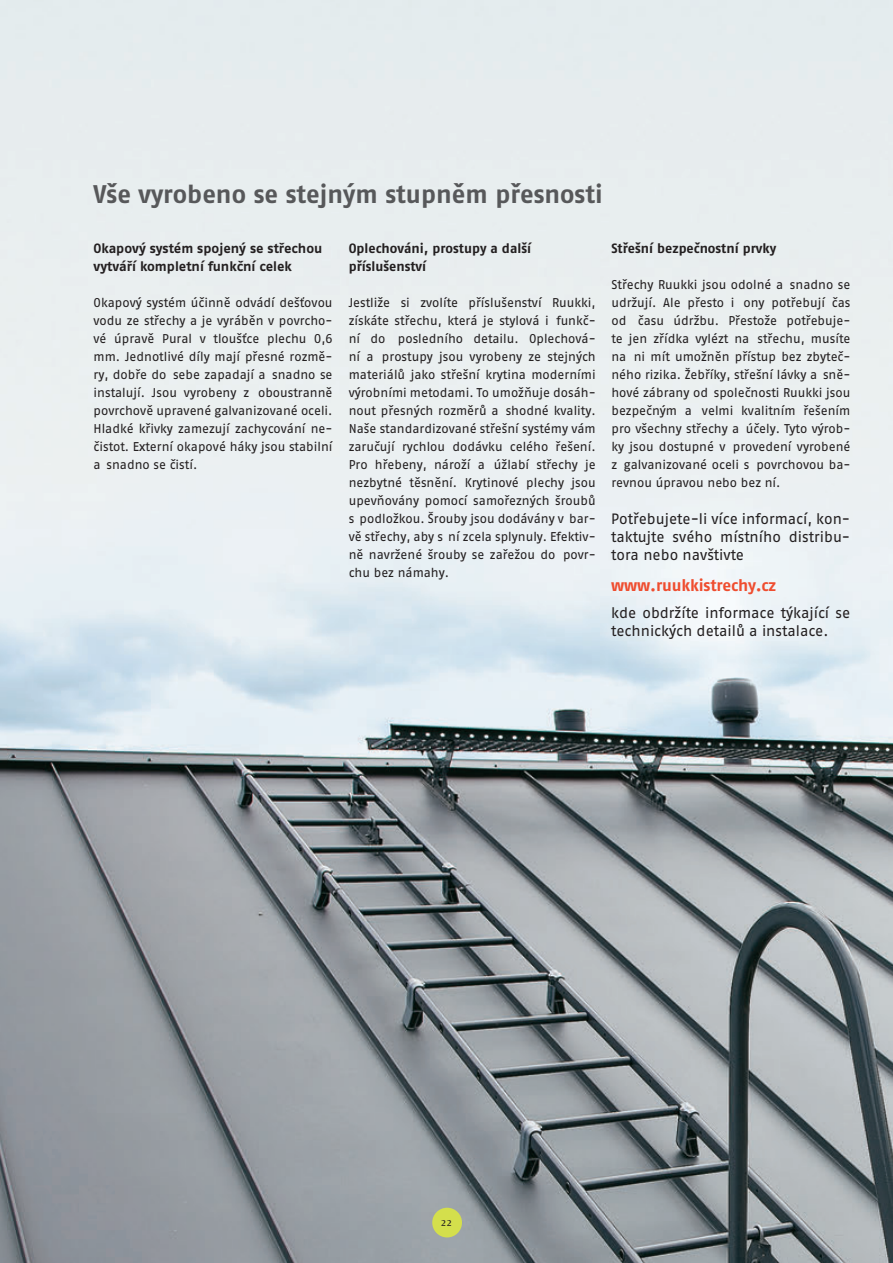
<style>
.page{position:relative;width:893px;height:1263px;background:#fff}
.page>*{position:absolute;margin:0;border:0;box-sizing:border-box;transform-origin:0 0}
.t1{font:700 25.5px "Fago No Tf";color:#57585a}
.t2{font:700 16.5px "Fago No Tf";letter-spacing:-.01em;color:#ef4d2f}
.t3{font:15px/18px "Fago Ex Tf";color:#231f20;text-align:justify;scale:.9 1}
.t4{font:700 13.5px/18px "Fago No Tf";color:#231f20}
.t5{font:700 13.5px/18px "Fago Ex Tf";color:#231f20;scale:.9 1}
.t6{font:12.75px/18px "Fago Ex Tf";color:#231f20;text-align:justify;scale:.9 1}
.t7{font:12px "Eidetic Modern OT";color:#231f20}
</style>
<div class="page">
<img style="left:0;top:0;width:893px;height:1263px">
<div style="left:432px;top:1208px;width:30px;height:29px;background:#d4df4c;border-radius:50%"></div>
<img style="left:601px;top:498px;width:227px;height:211px">
<h1 class="t1" style="left:94px;top:184px;width:511px">Vše vyrobeno se stejným stupněm přesnosti</h1>
<p class="t5" style="left:94px;top:240px;width:256px">Okapový systém spojený se střechou vytváří kompletní funkční celek</p>
<p class="t6" style="left:94px;top:294px;width:267px">Okapový systém účinně odvádí dešťovou vodu ze střechy a je vyráběn v povrcho&shy;vé úpravě Pural v tloušťce plechu 0,6 mm. Jednotlivé díly mají přesné rozmě&shy;ry, dobře do sebe zapadají a snadno se instalují. Jsou vyrobeny z oboustranně povrchově upravené galvanizované oceli.<br>Hladké křivky zamezují zachycování ne&shy;čistot. Externí okapové háky jsou stabilní a snadno se čistí.</p>
<p class="t4" style="left:349px;top:240px;width:184px">Oplechováni, prostupy a další příslušenství</p>
<p class="t6" style="left:349px;top:294px;width:276px">Jestliže si zvolíte příslušenství Ruukki, získáte střechu, která je stylová i funkč&shy;ní do posledního detailu. Oplechová&shy;ní a prostupy jsou vyrobeny ze stejných materiálů jako střešní krytina moderními výrobními metodami. To umožňuje dosáh&shy;nout přesných rozměrů a shodné kvality.<br>Naše standardizované střešní systémy vám zaručují rychlou dodávku celého řešení.<br>Pro hřebeny, nároží a úžlabí střechy je nezbytné těsnění. Krytinové plechy jsou upevňovány pomocí samořezných šroubů s podložkou. Šrouby jsou dodávány v bar&shy;vě střechy, aby s ní zcela splynuly. Efektiv&shy;ně navržené šrouby se zařežou do povr&shy;chu bez námahy.</p>
<p class="t4" style="left:611px;top:240px;width:166px">Střešní bezpečnostní prvky</p>
<p class="t6" style="left:611px;top:276px;width:267px">Střechy Ruukki jsou odolné a snadno se udržují. Ale přesto i ony potřebují čas od času údržbu. Přestože potřebuje&shy;te jen zřídka vylézt na střechu, musíte na ni mít umožněn přístup bez zbyteč&shy;ného rizika. Žebříky, střešní lávky a sně&shy;hové zábrany od společnosti Ruukki jsou bezpečným a velmi kvalitním řešením pro všechny střechy a účely. Tyto výrob&shy;ky jsou dostupné v provedení vyrobené z galvanizované oceli s povrchovou ba&shy;revnou úpravou nebo bez ní.</p>
<p class="t3" style="left:611px;top:511px;width:267px">Potřebujete-li více informací, kon&shy;taktujte svého místního distribu&shy;tora nebo navštivte</p>
<p class="t2" style="left:611px;top:579px;width:166px">www.ruukkistrechy.cz</p>
<p class="t3" style="left:611px;top:605px;width:267px">kde obdržíte informace týkající se technických detailů a instalace.</p>
<p class="t7" style="left:441px;top:1218px;width:13px">22</p>
</div>
